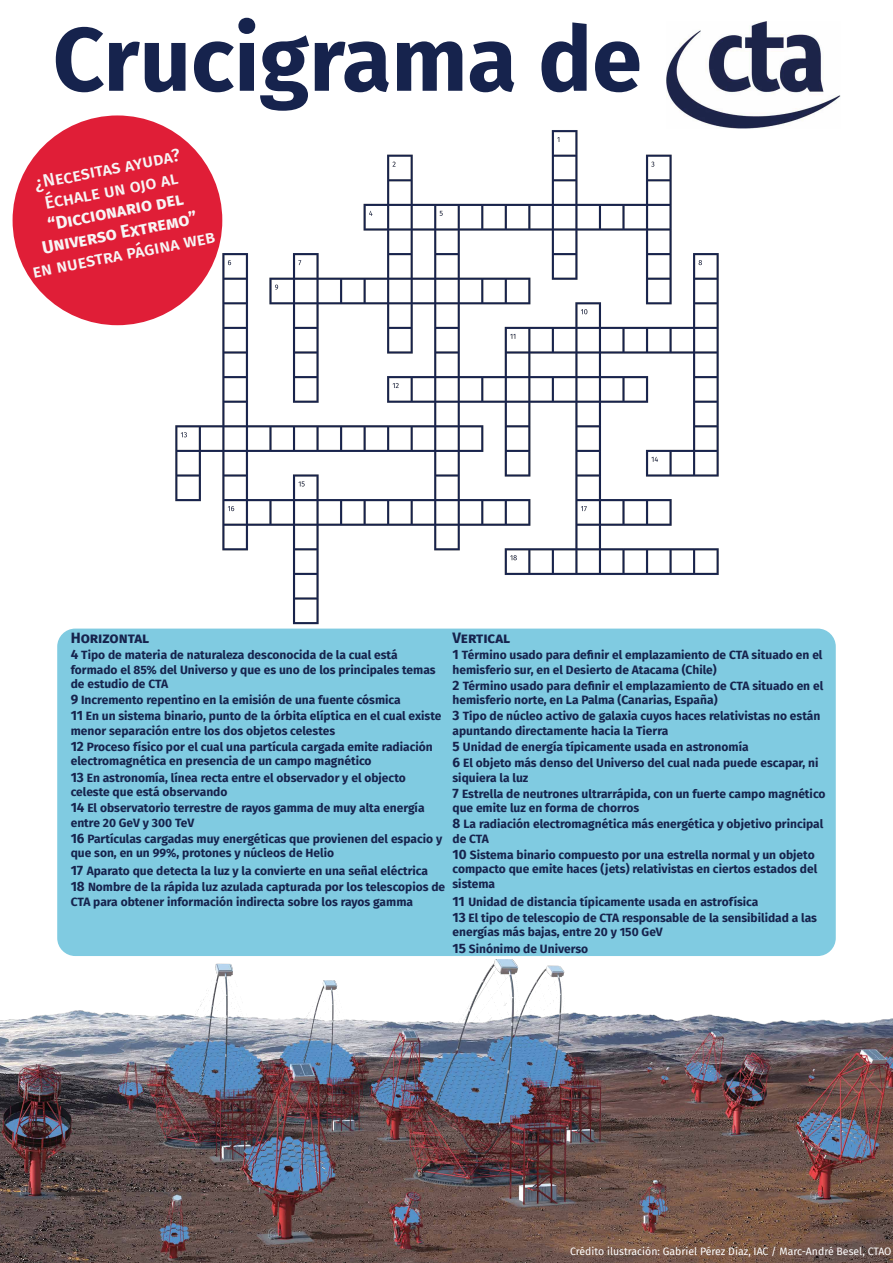
<style>
.page{position:relative;width:893px;height:1263px;background:#fff}
.page>*{position:absolute;margin:0;border:0;box-sizing:border-box;transform-origin:0 0}
.t1{font:700 90px "Fira Sans";color:#16234d}
.t2{font:500 18px/21.6px "Fira Sans";color:#f7f5f5;text-align:center}
.t3{font:700 18px/21.6px "Fira Sans";color:#f7f5f5;text-align:center}
.t4{font:700 15px "Fira Sans";color:#16234d}
.t5{font:700 12px/16.2px "Fira Sans";color:#16234d}
.t6{font:10.5px "Fira Sans";color:#fff}
.s1{font-size:13.5px}
</style>
<div class="page">
<img style="left:138px;top:129px;width:617px;height:500px">
<img style="left:0;top:960px;width:893px;height:303px">
<img style="left:666px;top:21px;width:174px;height:108px">
<div style="left:57px;top:629px;width:779px;height:327px;background:#80cbe1;border-radius:18px"></div>
<div style="left:13px;top:115px;width:209px;height:210px;background:#e01e37;border-radius:50%"></div>
<h1 class="t1" style="left:53px;top:-16px;width:590px">Crucigrama de</h1>
<h2 class="t2" style="left:32px;top:171px;width:149px;rotate:-11deg">¿NECESITAS AYUDA?<br>ÉCHALE UN OJO AL</h2>
<h2 class="t3" style="left:36px;top:214px;width:159px;rotate:-11deg">“DICCIONARIO DEL<br>UNIVERSO EXTREMO”</h2>
<h2 class="t2" style="left:30px;top:260px;width:187px;rotate:-11deg">EN NUESTRA PÁGINA WEB</h2>
<p class="t4" style="left:71px;top:625px;width:80px">HORIZONTAL</p>
<p class="t5" style="left:71px;top:647px;width:366px;line-height:14.4px"><span class="s1">4</span> Tipo de materia de naturaleza desconocida de la cual está formado el 85% del Universo y que es uno de los principales temas de estudio de CTA</p>
<p class="t5" style="left:71px;top:691px;width:372px"><span class="s1">9</span> Incremento repentino en la emisión de una fuente cósmica<br><span class="s1">11</span> En un sistema binario, punto de la órbita elíptica en el cual existe</p>
<p class="t5" style="left:71px;top:722px;width:364px">menor separación entre los dos objetos celestes<br><span class="s1">12</span> Proceso físico por el cual una partícula cargada emite radiación</p>
<p class="t5" style="left:71px;top:752px;width:337px">electromagnética en presencia de un campo magnético<br><span class="s1">13</span> En astronomía, línea recta entre el observador y el objecto</p>
<p class="t5" style="left:71px;top:783px;width:355px">celeste que está observando<br><span class="s1">14</span> El observatorio terrestre de rayos gamma de muy alta energía</p>
<p class="t5" style="left:71px;top:813px;width:373px">entre 20 GeV y 300 TeV<br><span class="s1">16</span> Partículas cargadas muy energéticas que provienen del espacio y</p>
<p class="t5" style="left:71px;top:843px;width:359px;line-height:18px">que son, en un 99%, protones y núcleos de Helio<br><span class="s1">17</span> Aparato que detecta la luz y la convierte en una señal eléctrica</p>
<p class="t5" style="left:71px;top:879px;width:376px;line-height:14.4px"><span class="s1">18</span> Nombre de la rápida luz azulada capturada por los telescopios de<br>CTA para obtener información indirecta sobre los rayos gamma</p>
<p class="t4" style="left:452px;top:625px;width:59px">VERTICAL</p>
<p class="t5" style="left:452px;top:647px;width:372px;line-height:14.4px"><span class="s1">1</span> Término usado para definir el emplazamiento de CTA situado en el hemisferio sur, en el Desierto de Atacama (Chile)</p>
<p class="t5" style="left:452px;top:677px;width:372px;line-height:14.4px"><span class="s1">2</span> Término usado para definir el emplazamiento de CTA situado en el hemisferio norte, en La Palma (Canarias, España)</p>
<p class="t5" style="left:452px;top:708px;width:369px;line-height:14.4px"><span class="s1">3</span> Tipo de núcleo activo de galaxia cuyos haces relativistas no están apuntando directamente hacia la Tierra</p>
<p class="t5" style="left:452px;top:738px;width:368px"><span class="s1">5</span> Unidad de energía típicamente usada en astronomía<br><span class="s1">6</span> El objeto más denso del Universo del cual nada puede escapar, ni</p>
<p class="t5" style="left:452px;top:768px;width:374px">siquiera la luz<br><span class="s1">7</span> Estrella de neutrones ultrarrápida, con un fuerte campo magnético</p>
<p class="t5" style="left:452px;top:799px;width:372px">que emite luz en forma de chorros<br><span class="s1">8</span> La radiación electromagnética más energética y objetivo principal</p>
<p class="t5" style="left:452px;top:830px;width:364px">de CTA<br><span class="s1">10</span> Sistema binario compuesto por una estrella normal y un objeto</p>
<p class="t5" style="left:452px;top:861px;width:366px;line-height:14.4px">compacto que emite haces (jets) relativistas en ciertos estados del sistema</p>
<p class="t5" style="left:452px;top:893px;width:366px"><span class="s1">11</span> Unidad de distancia típicamente usada en astrofísica<br><span class="s1">13</span> El tipo de telescopio de CTA responsable de la sensibilidad a las</p>
<p class="t5" style="left:452px;top:923px;width:212px">energías más bajas, entre 20 y 150 GeV<br><span class="s1">15</span> Sinónimo de Universo</p>
<p class="t6" style="left:570px;top:1243px;width:323px">Crédito ilustración: Gabriel Pérez Díaz, IAC / Marc-André Besel, CTAO</p>
</div>
